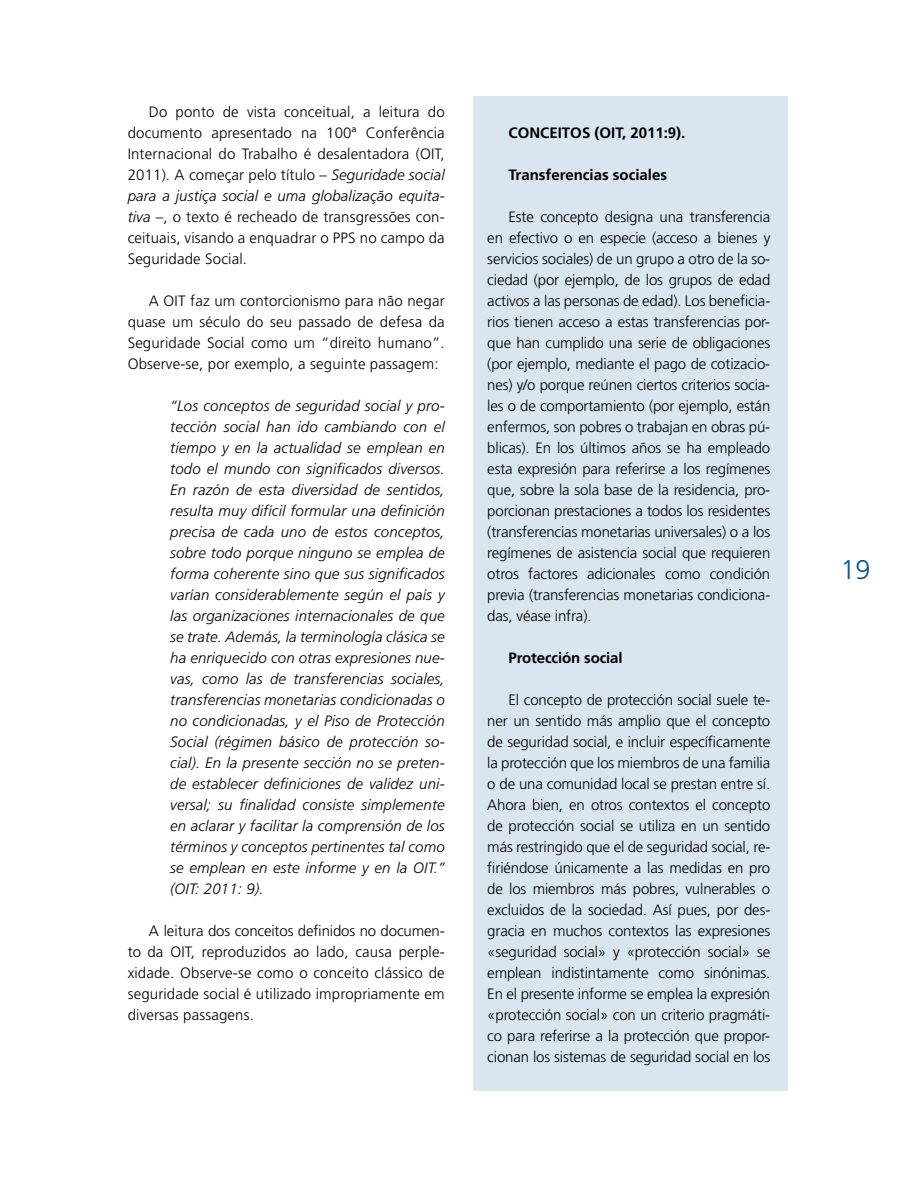
<style>
.page{position:relative;width:915px;height:1191px;background:#fff}
.page>*{position:absolute;margin:0;border:0;box-sizing:border-box;transform-origin:0 0}
.t1{font:300 27px "Frutiger";color:#005596}
.t2{font:300 15px/21px "Frutiger";letter-spacing:.01em;color:#000;text-align:justify}
.t3{font:italic 300 15px/21px "Frutiger";letter-spacing:.01em;color:#000;text-align:justify}
.t4{font:700 15px "Frutiger";color:#000}
.s1{font-style:italic}
</style>
<div class="page">
<div style="left:473px;top:96px;width:314px;height:994px;background:#d9e5ef"></div>
<p class="t2" style="left:128px;top:102px;width:318px;text-indent:21px">Do ponto de vista conceitual, a leitura do documento apresentado na 100ª Conferência Internacional do Trabalho é desalentadora (OIT, 2011). A começar pelo título – <span class="s1">Seguridade social para a justiça social e uma globalização equita&shy;tiva</span> –, o texto é recheado de transgressões con&shy;ceituais, visando a enquadrar o PPS no campo da Seguridade Social.</p>
<p class="t2" style="left:128px;top:291px;width:318px;text-indent:21px">A OIT faz um contorcionismo para não negar quase um século do seu passado de defesa da Seguridade Social como um “direito humano”.<br>Observe-se, por exemplo, a seguinte passagem:</p>
<p class="t3" style="left:170px;top:395px;width:276px">“Los conceptos de seguridad social y pro&shy;tección social han ido cambiando con el tiempo y en la actualidad se emplean en todo el mundo con significados diversos.<br>En razón de esta diversidad de sentidos, resulta muy difícil formular una definición precisa de cada uno de estos conceptos, sobre todo porque ninguno se emplea de forma coherente sino que sus significados varían considerablemente según el país y las organizaciones internacionales de que se trate. Además, la terminología clásica se ha enriquecido con otras expresiones nue&shy;vas, como las de transferencias sociales, transferencias monetarias condicionadas o no condicionadas, y el Piso de Protección Social (régimen básico de protección so&shy;cial). En la presente sección no se preten&shy;de establecer definiciones de validez uni&shy;versal; su finalidad consiste simplemente en aclarar y facilitar la comprensión de los términos y conceptos pertinentes tal como se emplean en este informe y en la OIT.” (OIT: 2011: 9).</p>
<p class="t2" style="left:128px;top:921px;width:318px;text-indent:21px">A leitura dos conceitos definidos no documen&shy;to da OIT, reproduzidos ao lado, causa perple&shy;xidade. Observe-se como o conceito clássico de seguridade social é utilizado impropriamente em diversas passagens.</p>
<p class="t4" style="left:508px;top:124px;width:178px">CONCEITOS (OIT, 2011:9).</p>
<p class="t4" style="left:508px;top:166px;width:160px">Transferencias sociales</p>
<p class="t2" style="left:487px;top:207px;width:284px;text-indent:21px">Este concepto designa una transferencia en efectivo o en especie (acceso a bienes y servicios sociales) de un grupo a otro de la so&shy;ciedad (por ejemplo, de los grupos de edad activos a las personas de edad). Los beneficia&shy;rios tienen acceso a estas transferencias por&shy;que han cumplido una serie de obligaciones (por ejemplo, mediante el pago de cotizacio&shy;nes) y/o porque reúnen ciertos criterios socia&shy;les o de comportamiento (por ejemplo, están enfermos, son pobres o trabajan en obras pú&shy;blicas). En los últimos años se ha empleado esta expresión para referirse a los regímenes que, sobre la sola base de la residencia, pro&shy;porcionan prestaciones a todos los residentes (transferencias monetarias universales) o a los regímenes de asistencia social que requieren otros factores adicionales como condición previa (transferencias monetarias condiciona&shy;das, véase infra).</p>
<p class="t4" style="left:508px;top:649px;width:115px">Protección social</p>
<p class="t2" style="left:487px;top:690px;width:284px;text-indent:21px">El concepto de protección social suele te&shy;ner un sentido más amplio que el concepto de seguridad social, e incluir específicamente la protección que los miembros de una familia o de una comunidad local se prestan entre sí.<br>Ahora bien, en otros contextos el concepto de protección social se utiliza en un sentido más restringido que el de seguridad social, re&shy;firiéndose únicamente a las medidas en pro de los miembros más pobres, vulnerables o excluidos de la sociedad. Así pues, por des&shy;gracia en muchos contextos las expresiones «seguridad social» y «protección social» se emplean indistintamente como sinónimas.<br>En el presente informe se emplea la expresión «protección social» con un criterio pragmáti&shy;co para referirse a la protección que propor&shy;cionan los sistemas de seguridad social en los</p>
<h1 class="t1" style="left:840px;top:554px;width:32px">19</h1>
</div>
